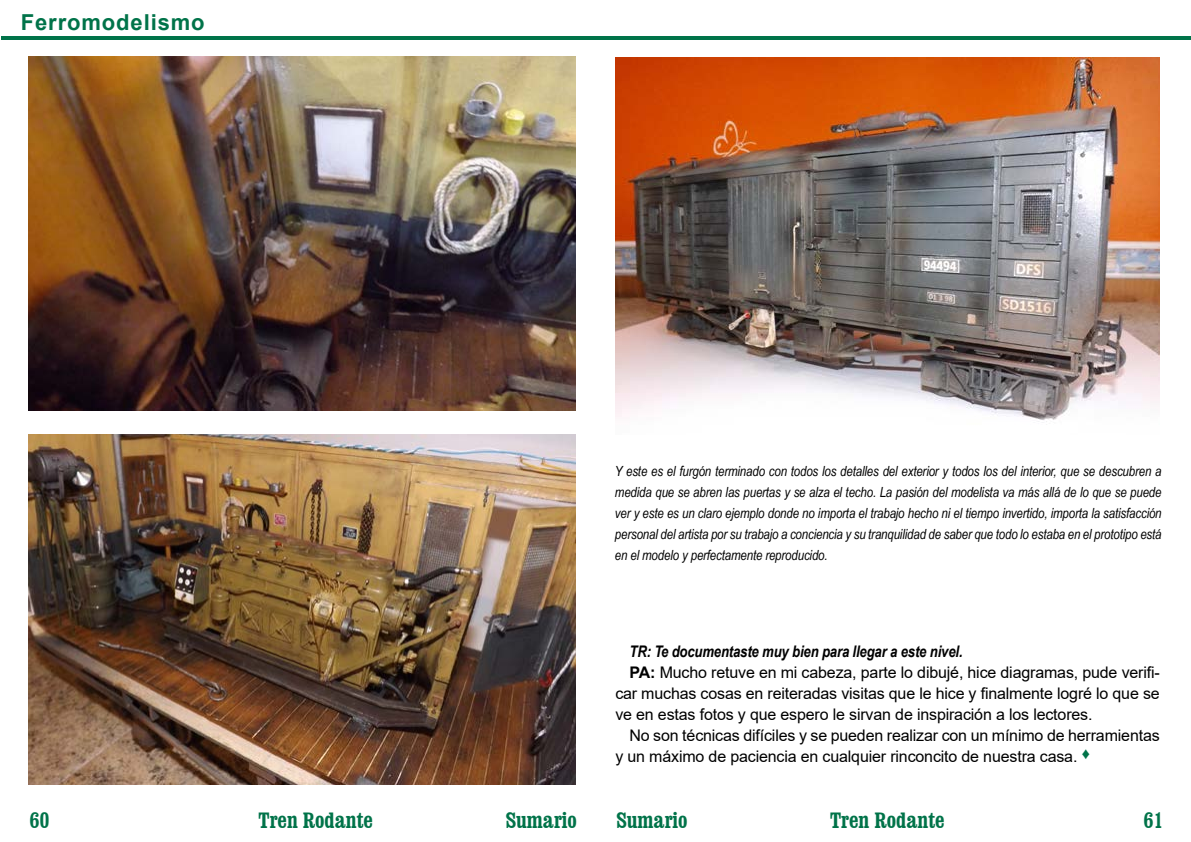
<style>
.page{position:relative;width:1191px;height:842px;background:#fff}
.page>*{position:absolute;margin:0;border:0;box-sizing:border-box;transform-origin:0 0}
.t1{font:700 condensed 22px "Clarendon BT";color:#007349}
.t2{font:700 22px "Arial";letter-spacing:.04em;color:#007349}
.t3{font:16px/21px "Arial";letter-spacing:-.01em;color:#000;text-align:justify}
.t4{font:italic 700 16px "Arial Narrow";letter-spacing:-.01em;color:#000}
.t5{font:italic 14px/21px "Arial Narrow";letter-spacing:-.01em;color:#000;text-align:justify}
.s1{font-weight:700}
</style>
<div class="page">
<hr style="left:1px;top:36px;width:1190px;height:4px;background:#007349">
<img style="left:615px;top:58px;width:544px;height:364px">
<img style="left:28px;top:435px;width:547px;height:349px">
<img style="left:28px;top:57px;width:548px;height:354px">
<h1 class="t2" style="left:21px;top:6px;width:185px">Ferromodelismo</h1>
<p class="t5" style="left:615px;top:461px;width:548px">Y este es el furgón terminado con todos los detalles del exterior y todos los del interior, que se descubren a medida que se abren las puertas y se alza el techo. La pasión del modelista va más allá de lo que se puede ver y este es un claro ejemplo donde no importa el trabajo hecho ni el tiempo invertido, importa la satisfacción personal del artista por su trabajo a conciencia y su tranquilidad de saber que todo lo estaba en el prototipo está en el modelo y perfectamente reproducido.</p>
<p class="t4" style="left:629px;top:640px;width:335px">TR: Te documentaste muy bien para llegar a este nivel.</p>
<p class="t3" style="left:615px;top:662px;width:546px;text-indent:14px"><span class="s1">PA:</span> Mucho retuve en mi cabeza, parte lo dibujé, hice diagramas, pude verifi&shy;car muchas cosas en reiteradas visitas que le hice y finalmente logré lo que se ve en estas fotos y que espero le sirvan de inspiración a los lectores.</p>
<p class="t3" style="left:615px;top:725px;width:546px;text-indent:14px">No son técnicas difíciles y se pueden realizar con un mínimo de herramientas y un máximo de paciencia en cualquier rinconcito de nuestra casa. <sup>♦</sup></p>
<h1 class="t1" style="left:29px;top:807px;width:22px">60</h1>
<h1 class="t1" style="left:258px;top:807px;width:116px">Tren Rodante</h1>
<h1 class="t1" style="left:506px;top:807px;width:73px">Sumario</h1>
<h1 class="t1" style="left:616px;top:807px;width:73px">Sumario</h1>
<h1 class="t1" style="left:830px;top:807px;width:116px">Tren Rodante</h1>
<h1 class="t1" style="left:1143px;top:807px;width:22px">61</h1>
</div>
